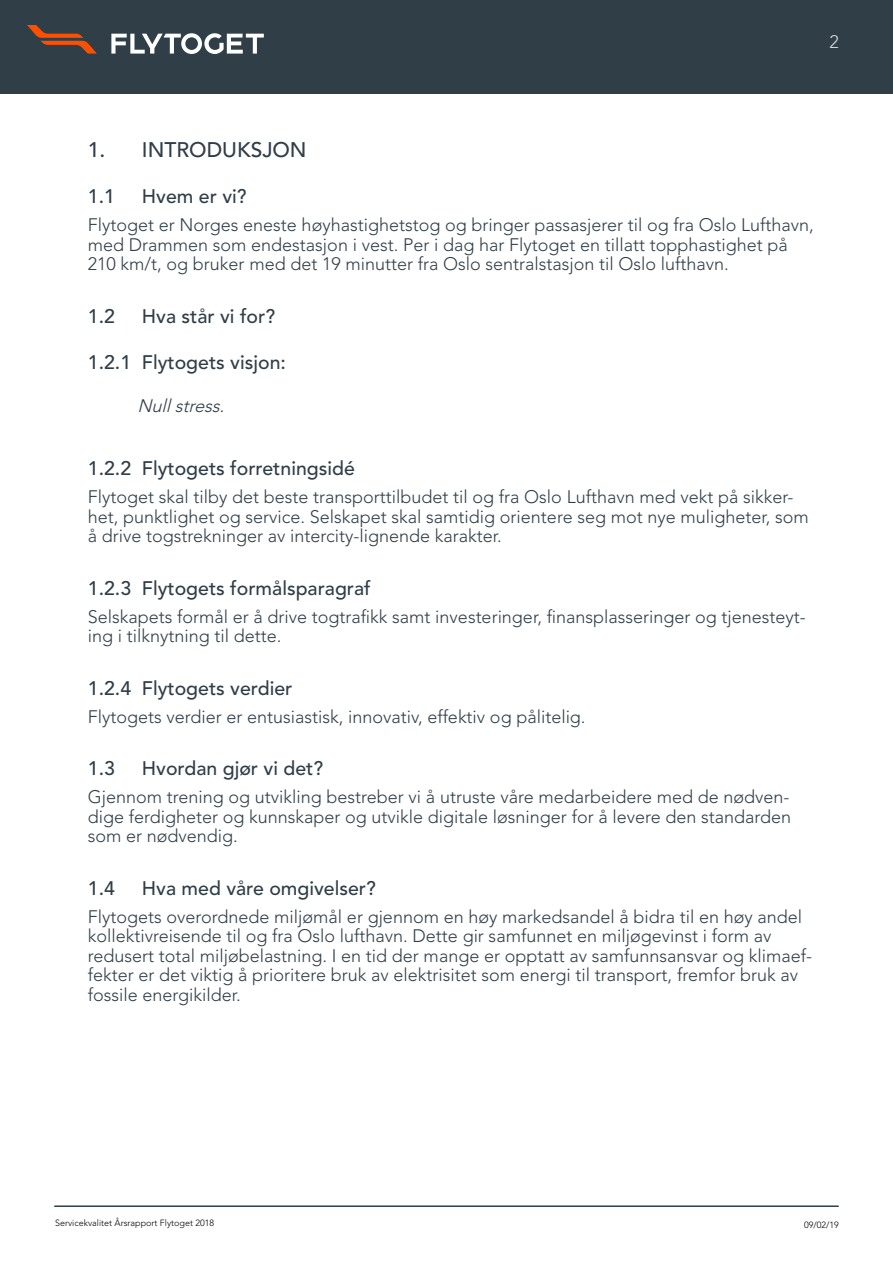
<style>
.page{position:relative;width:893px;height:1263px;background:#fff}
.page>*{position:absolute;margin:0;border:0;box-sizing:border-box;transform-origin:0 0}
.t1{font:500 21px "Avenir LT Std";color:#303e48}
.t2{font:500 19.5px "Avenir LT Std";color:#303e48}
.t3{font:300 18px/19.5px "Avenir LT Std";color:#303e48}
.t4{font:italic 300 18px "Avenir LT Std";color:#303e48}
.t5{font:300 18px "Avenir LT Std";color:#dad7de}
.t6{font:300 9px "Avenir LT Std";color:#000}
</style>
<div class="page">
<div style="left:0;top:0;width:893px;height:94px;background:#303e48"></div>
<hr style="left:55px;top:1205px;width:783px;height:2px;background:#303e48">
<svg style="left:111px;top:33px;width:153px;height:21px"></svg>
<svg style="left:27px;top:25px;width:70px;height:29px"></svg>
<p class="t5" style="left:830px;top:31px;width:11px">2</p>
<p class="t1" style="left:88px;top:138px;width:220px">1. INTRODUKSJON</p>
<p class="t2" style="left:88px;top:185px;width:29px">1.1</p>
<p class="t2" style="left:142px;top:185px;width:106px">Hvem er vi?</p>
<p class="t3" style="left:88px;top:215px;width:728px">Flytoget er Norges eneste høyhastighetstog og bringer passasjerer til og fra Oslo Lufthavn, med Drammen som endestasjon i vest. Per i dag har Flytoget en tillatt topphastighet på<br>210 km/t, og bruker med det 19 minutter fra Oslo sentralstasjon til Oslo lufthavn.</p>
<p class="t2" style="left:88px;top:305px;width:29px">1.2</p>
<p class="t2" style="left:142px;top:305px;width:135px">Hva står vi for?</p>
<p class="t2" style="left:88px;top:351px;width:200px">1.2.1 Flytogets visjon:</p>
<p class="t4" style="left:137px;top:395px;width:93px">Nullstress.</p>
<p class="t2" style="left:88px;top:457px;width:269px">1.2.2 Flytogets forretningsidé</p>
<p class="t3" style="left:88px;top:487px;width:722px">Flytoget skal tilby det beste transporttilbudet til og fra Oslo Lufthavn med vekt på sikker&shy;het, punktlighet og service. Selskapet skal samtidig orientere seg mot nye muligheter, som å drive togstrekninger av intercity-lignende karakter.</p>
<p class="t2" style="left:88px;top:577px;width:284px">1.2.3 Flytogets formålsparagraf</p>
<p class="t3" style="left:88px;top:607px;width:719px">Selskapets formål er å drive togtrafikk samt investeringer, finansplasseringer og tjenesteyt&shy;ing i tilknytning til dette.</p>
<p class="t2" style="left:88px;top:677px;width:206px">1.2.4 Flytogets verdier</p>
<p class="t3" style="left:88px;top:707px;width:499px">Flytogets verdier er entusiastisk, innovativ, effektiv og pålitelig.</p>
<p class="t2" style="left:88px;top:757px;width:29px">1.3</p>
<p class="t2" style="left:142px;top:757px;width:183px">Hvordan gjør vi det?</p>
<p class="t3" style="left:88px;top:787px;width:705px;text-align:justify">Gjennom trening og utvikling bestreber vi å utruste våre medarbeidere med de nødven&shy;dige ferdigheter og kunnskaper og utvikle digitale løsninger for å levere den standarden som er nødvendig.</p>
<p class="t2" style="left:88px;top:877px;width:29px">1.4</p>
<p class="t2" style="left:142px;top:877px;width:236px">Hva med våre omgivelser?</p>
<p class="t3" style="left:88px;top:907px;width:726px">Flytogets overordnede miljømål er gjennom en høy markedsandel å bidra til en høy andel kollektivreisende til og fra Oslo lufthavn. Dette gir samfunnet en miljøgevinst i form av redusert total miljøbelastning. I en tid der mange er opptatt av samfunnsansvar og klimaef&shy;fekter er det viktig å prioritere bruk av elektrisitet som energi til transport, fremfor bruk av fossile energikilder.</p>
<p class="t6" style="left:55px;top:1217px;width:161px">Servicekvalitet Årsrapport Flytoget 2018</p>
<p class="t6" style="left:804px;top:1219px;width:36px">09/02/19</p>
</div>
